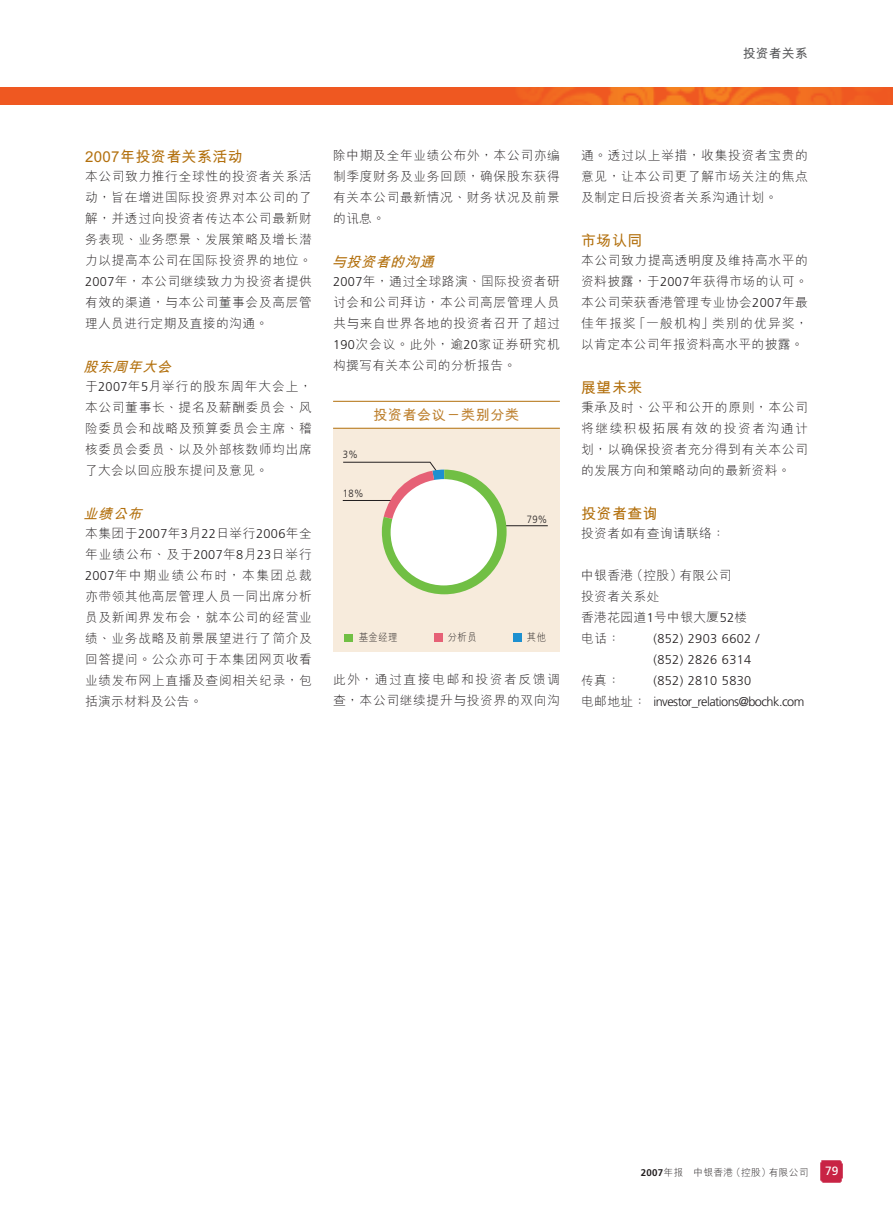
<style>
.page{position:relative;width:893px;height:1212px;background:#fff}
.page>*{position:absolute;margin:0;border:0;box-sizing:border-box;transform-origin:0 0}
.t1{font:700 15px "M Hei HKS";letter-spacing:.03em;color:#b26f0c}
.t2{font:italic 700 14.25px "M Hei HKS";color:#b26f0c}
.t3{font:14.25px "M Hei HKS Bold E Ten B5 H";letter-spacing:.03em;color:#bd802e}
.t4{font:300 12.75px/21px "M Hei HKS";letter-spacing:.05em;color:#231f20;text-align:justify}
.t5{font:300 12.75px/21px "M Hei HKS";letter-spacing:.03em;color:#231f20}
.t6{font:300 12.75px/21px "Frutiger LT Std";letter-spacing:-.04em;color:#231f20}
.t7{font:300 12.75px/21px "Frutiger LT Std";letter-spacing:.03em;color:#231f20}
.t8{font:700 12.75px "M Hei HKS";letter-spacing:.03em;color:#57585a}
.t9{font:12px "Frutiger LT Std";color:#fff}
.t10{font:10.5px "M Hei HKS Light E Ten B5 H";letter-spacing:.04em;color:#231f20;scale:.9 1}
.t11{font:300 10.5px "Frutiger LT Std";color:#231f20;scale:.9 1}
.t12{font:300 9.75px "M Hei HKS";letter-spacing:.03em;color:#231f20}
.s1{font-family:"Frutiger LT Std"}
.s2{font-family:"M Hei HKS"}
.s3{font-family:"Frutiger LT Std";font-weight:700}
</style>
<div class="page">
<img style="left:820px;top:1160px;width:23px;height:23px">
<img style="left:0;top:87px;width:893px;height:17px">
<div style="left:333px;top:428px;width:226px;height:224px;background:#f7ebdc"></div>
<svg style="left:342px;top:461px;width:206px;height:133px"></svg>
<div style="left:391px;top:479px;width:106px;height:106px;background:#fff;border-radius:50%"></div>
<div style="left:345px;top:634px;width:8px;height:8px;background:#71bf44"></div>
<div style="left:434px;top:634px;width:8px;height:8px;background:#e66176"></div>
<div style="left:513px;top:634px;width:8px;height:8px;background:#1d90d0"></div>
<hr style="left:333px;top:428px;width:227px;height:1px;background:#b26f0c">
<hr style="left:333px;top:401px;width:227px;height:1px;background:#b26f0c">
<p class="t8" style="left:743px;top:44px;width:67px">投資者關係</p>
<p class="t1" style="left:85px;top:146px;width:159px">2007年投資者關係活動</p>
<p class="t4" style="left:85px;top:166px;width:228px">本公司致力推行全球性的投資者關係活動，旨在增進國際投資界對本公司的了解，並透過向投資者傳達本公司最新財務表現、業務願景、發展策略及增長潛力以提高本公司在國際投資界的地位。<span class="s1">2007</span>年，本公司繼續致力為投資者提供有效的渠道，與本公司董事會及高層管理人員進行定期及直接的溝通。</p>
<p class="t2" style="left:84px;top:356px;width:94px">股東週年大會</p>
<p class="t4" style="left:85px;top:376px;width:228px">於<span class="s1">2007</span>年<span class="s1">5</span>月舉行的股東週年大會上，本公司董事長、提名及薪酬委員會、風險委員會和戰略及預算委員會主席、稽核委員會委員、以及外部核數師均出席了大會以回應股東提問及意見。</p>
<p class="t2" style="left:84px;top:503px;width:65px">業績公佈</p>
<p class="t4" style="left:85px;top:523px;width:228px">本集團於<span class="s1">2007</span>年<span class="s1">3</span>月<span class="s1">22</span>日舉行<span class="s1">2006</span>年全年業績公佈、及於<span class="s1">2007</span>年<span class="s1">8</span>月<span class="s1">23</span>日舉行<span class="s1">2007</span>年中期業績公佈時，本集團總裁亦帶領其他高層管理人員一同出席分析員及新聞界發佈會，就本公司的經營業績、業務戰略及前景展望進行了簡介及回答提問。公眾亦可於本集團網頁收看業績發佈網上直播及查閱相關紀錄，包括演示材料及公告。</p>
<p class="t4" style="left:333px;top:145px;width:228px">除中期及全年業績公佈外，本公司亦編製季度財務及業務回顧，確保股東獲得有關本公司最新情況、財務狀況及前景的訊息。</p>
<p class="t2" style="left:332px;top:251px;width:109px">與投資者的溝通</p>
<p class="t4" style="left:333px;top:271px;width:228px"><span class="s1">2007</span>年，通過全球路演、國際投資者研討會和公司拜訪，本公司高層管理人員共與來自世界各地的投資者召開了超過<span class="s1">190</span>次會議。此外，逾<span class="s1">20</span>家證券研究機構撰寫有關本公司的分析報告。</p>
<p class="t11" style="left:343px;top:449px;width:18px">3%</p>
<p class="t3" style="left:373px;top:404px;width:148px">投資者會議－類別分類</p>
<p class="t11" style="left:343px;top:488px;width:25px">18%</p>
<p class="t11" style="left:527px;top:513px;width:25px">79%</p>
<p class="t10" style="left:359px;top:630px;width:45px">基金經理</p>
<p class="t10" style="left:448px;top:630px;width:34px">分析員</p>
<p class="t10" style="left:527px;top:630px;width:23px">其他</p>
<p class="t4" style="left:333px;top:668px;width:228px">此外，通過直接電郵和投資者反饋調查，本公司繼續提昇與投資界的雙向溝</p>
<p class="t4" style="left:581px;top:145px;width:228px">通。透過以上舉措，收集投資者寶貴的意見，讓本公司更了解市場關注的焦點及制定日後投資者關係溝通計劃。</p>
<p class="t1" style="left:581px;top:230px;width:63px">市場認同</p>
<p class="t4" style="left:581px;top:250px;width:228px">本公司致力提高透明度及維持高水平的資料披露，於<span class="s1">2007</span>年獲得市場的認可。本公司榮獲香港管理專業協會<span class="s1">2007</span>年最佳年報獎「一般機構」類別的優異獎，以肯定本公司年報資料高水平的披露。</p>
<p class="t1" style="left:581px;top:377px;width:63px">展望未來</p>
<p class="t4" style="left:581px;top:397px;width:228px">秉承及時、公平和公開的原則，本公司將繼續積極拓展有效的投資者溝通計劃，以確保投資者充分得到有關本公司的發展方向和策略動向的最新資料。</p>
<p class="t1" style="left:581px;top:503px;width:78px">投資者查詢</p>
<p class="t5" style="left:581px;top:523px;width:145px">投資者如有查詢請聯絡：</p>
<p class="t5" style="left:581px;top:565px;width:168px">中銀香港（控股）有限公司投資者關係處<br>香港花園道<span class="s1">1</span>號中銀大廈<span class="s1">52</span>樓電話：</p>
<p class="t7" style="left:653px;top:628px;width:108px">(852) 2903 6602 / (852) 2826 6314</p>
<p class="t4" style="left:581px;top:670px;width:40px">傳真：</p>
<p class="t6" style="left:581px;top:670px;width:225px;text-indent:72px">(852) 2810 5830<br><span class="s2">電郵地址：</span> investor_relations@bochk.com</p>
<p class="t12" style="left:641px;top:1166px;width:169px"><span class="s3">2007</span>年報 中銀香港（控股）有限公司</p>
<p class="t9" style="left:825px;top:1164px;width:15px">79</p>
</div>
